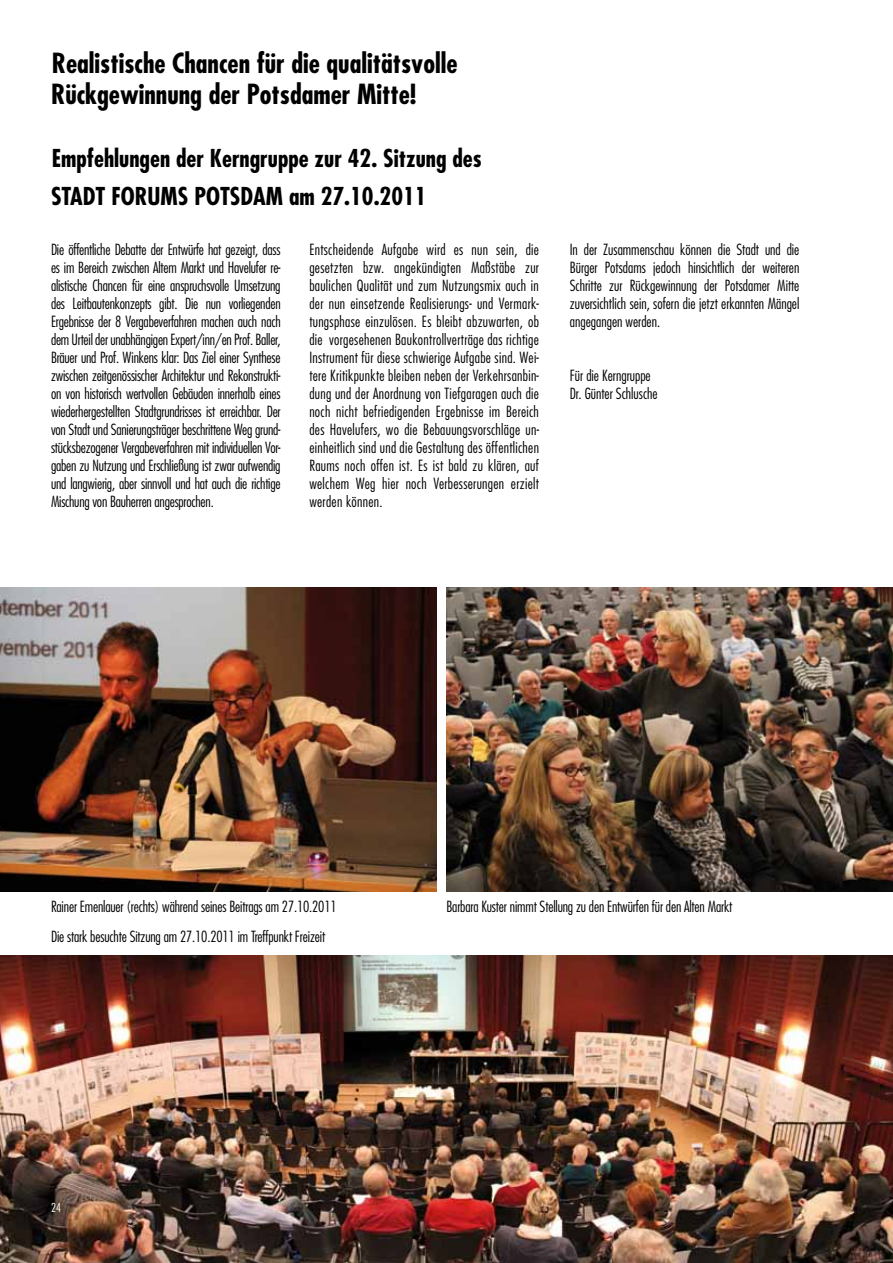
<style>
.page{position:relative;width:893px;height:1263px;background:#fff}
.page>*{position:absolute;margin:0;border:0;box-sizing:border-box;transform-origin:0 0}
.t1{font:700 condensed 27px/31.5px "Futura";color:#000}
.t2{font:700 condensed 24px/37.5px "Futura";color:#000}
.t3{font:300 condensed 15px/18px "Futura";letter-spacing:-.01em;color:#000;text-align:justify}
.t4{font:300 condensed 12px "Futura";color:#fff}
</style>
<div class="page">
<img style="left:0;top:955px;width:893px;height:308px">
<img style="left:447px;top:587px;width:446px;height:304px">
<img style="left:0;top:587px;width:437px;height:304px">
<h1 class="t1" style="left:51px;top:47px;width:408px">Realistische Chancen für die qualitätsvolle<br>Rückgewinnung der Potsdamer Mitte!</h1>
<h2 class="t2" style="left:51px;top:139px;width:432px">Empfehlungen der Kerngruppe zur 42. Sitzung des<br>STADT FORUMS POTSDAM am 27.10.2011</h2>
<p class="t3" style="left:51px;top:240px;width:231px">Die öffentliche Debatte der Entwürfe hat gezeigt, dass es im Bereich zwischen Altem Markt und Havelufer re&shy;alistische Chancen für eine anspruchsvolle Umsetzung des Leitbautenkonzepts gibt. Die nun vorliegenden Ergebnisse der 8 Vergabeverfahren machen auch nach dem Urteil der unabhängigen Expert/inn/en Prof. Baller, Bräuer und Prof. Winkens klar: Das Ziel einer Synthese zwischen zeitgenössischer Architektur und Rekonstrukti&shy;on von historisch wertvollen Gebäuden innerhalb eines wiederhergestellten Stadtgrundrisses ist erreichbar. Der von Stadt und Sanierungsträger beschrittene Weg grund&shy;stücksbezogener Vergabeverfahren mit individuellen Vor&shy;gaben zu Nutzung und Erschließung ist zwar aufwendig und langwierig, aber sinnvoll und hat auch die richtige Mischung von Bauherren angesprochen.</p>
<p class="t3" style="left:309px;top:240px;width:231px">Entscheidende Aufgabe wird es nun sein, die gesetzten bzw. angekündigten Maßstäbe zur baulichen Qualität und zum Nutzungsmix auch in der nun einsetzende Realisierungs- und Vermark&shy;tungsphase einzulösen. Es bleibt abzuwarten, ob die vorgesehenen Baukontrollverträge das richtige Instrument für diese schwierige Aufgabe sind. Wei&shy;tere Kritikpunkte bleiben neben der Verkehrsanbin&shy;dung und der Anordnung von Tiefgaragen auch die noch nicht befriedigenden Ergebnisse im Bereich des Havelufers, wo die Bebauungsvorschläge un&shy;einheitlich sind und die Gestaltung des öffentlichen Raums noch offen ist. Es ist bald zu klären, auf welchem Weg hier noch Verbesserungen erzielt werden können.</p>
<p class="t3" style="left:570px;top:240px;width:231px">In der Zusammenschau können die Stadt und die Bürger Potsdams jedoch hinsichtlich der weiteren Schritte zur Rückgewinnung der Potsdamer Mitte zuversichtlich sein, sofern die jetzt erkannten Mängel angegangen werden.</p>
<p class="t3" style="left:570px;top:366px;width:89px">Für die Kerngruppe<br>Dr. Günter Schlusche</p>
<p class="t3" style="left:51px;top:897px;width:287px">Rainer Emenlauer (rechts) während seines Beitrags am 27.10.2011</p>
<p class="t3" style="left:446px;top:897px;width:287px">Barbara Kuster nimmt Stellung zu den Entwürfen für den Alten Markt</p>
<p class="t3" style="left:51px;top:927px;width:276px">Die stark besuchte Sitzung am 27.10.2011 im Treffpunkt Freizeit</p>
<p class="t4" style="left:51px;top:1200px;width:11px">24</p>
</div>
